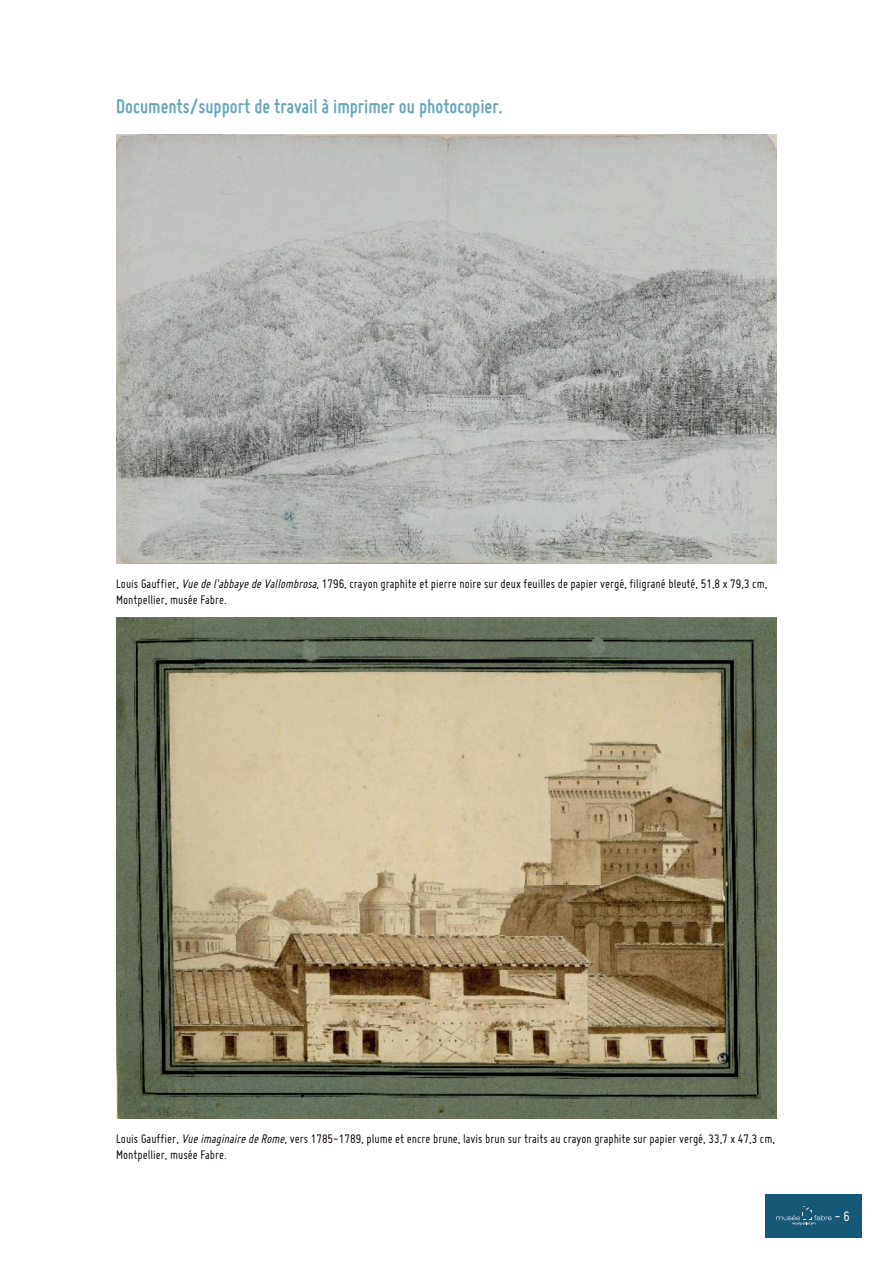
<style>
.page{position:relative;width:893px;height:1263px;background:#fff}
.page>*{position:absolute;margin:0;border:0;box-sizing:border-box;transform-origin:0 0}
.t1{font:700 21px "Miso";color:#67a6ba}
.t2{font:15px "Miso";color:#fff}
.t3{font:13.5px/16.2px "Miso";color:#080302}
.s1{font-style:italic}
</style>
<div class="page">
<img style="left:116px;top:134px;width:660px;height:430px">
<img style="left:116px;top:617px;width:661px;height:502px">
<div style="left:765px;top:1194px;width:96px;height:43px;background:#165976"></div>
<svg style="left:776px;top:1206px;width:56px;height:19px"></svg>
<h1 class="t1" style="left:116px;top:94px;width:388px">Documents/support de travail à imprimer ou photocopier.</h1>
<p class="t3" style="left:116px;top:575px;width:653px">Louis Gauffier, <span class="s1">Vuedel’abbayedeVallombrosa</span>, 1796, crayon graphite et pierre noire sur deux feuilles de papier vergé, filigrané bleuté, 51,8 x 79,3 cm,<br>Montpellier, musée Fabre.</p>
<p class="t3" style="left:116px;top:1130px;width:660px">Louis Gauffier, <span class="s1">VueimaginairedeRome</span>, vers 1785-1789, plume et encre brune, lavis brun sur traits au crayon graphite sur papier vergé, 33,7 x 47,3 cm,<br>Montpellier, musée Fabre.</p>
<p class="t2" style="left:834px;top:1208px;width:17px">- 6</p>
</div>
